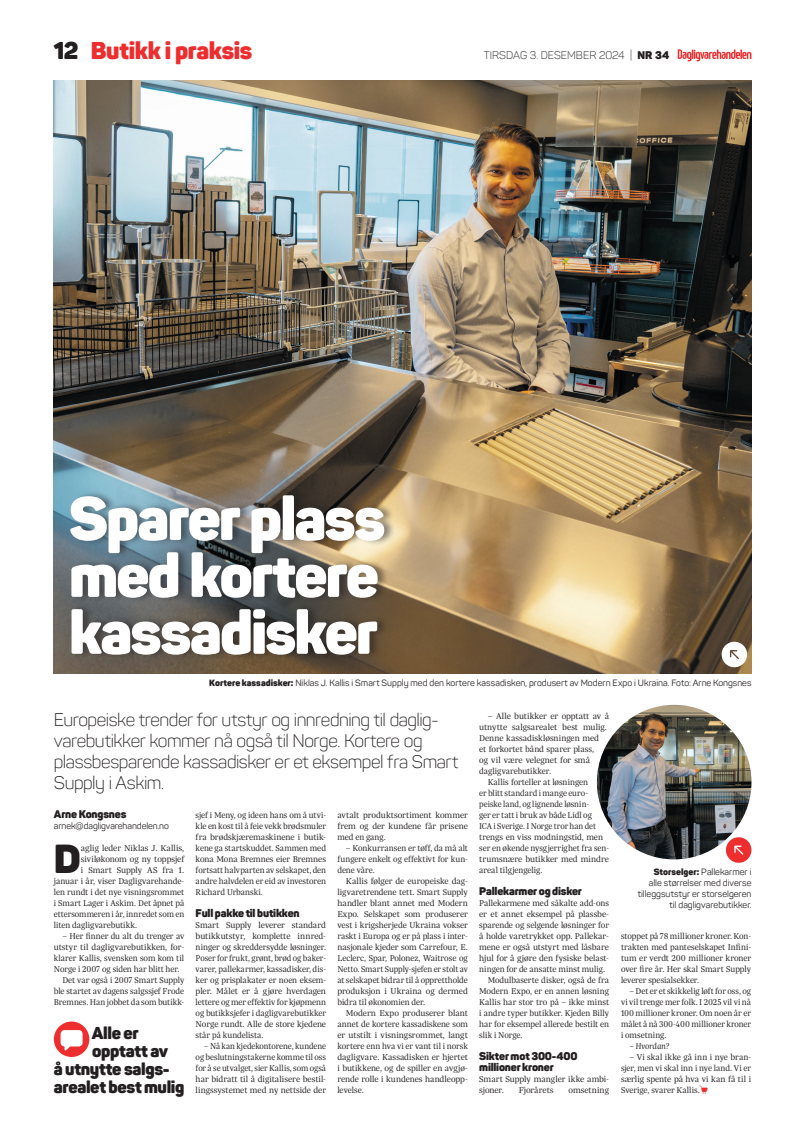
<style>
.page{position:relative;width:794px;height:1134px;background:#fff}
.page>*{position:absolute;margin:0;border:0;box-sizing:border-box;transform-origin:0 0}
.t1{font:900 60.3px/56.9px "Panton";letter-spacing:-.03em;color:#fff;text-align:justify}
.t2{font:900 40px "Panton";color:#231f20}
.t3{font:900 24px "Panton";letter-spacing:-.015em;color:#ee2d2e}
.t4{font:900 24px "Panton";color:#231f20}
.t5{font:300 18px/21px "Panton";letter-spacing:-.025em;color:#231f20}
.t6{font:900 17px "Panton";letter-spacing:-.02em;color:#231f20}
.t7{font:900 11px/11px "Panton";letter-spacing:-.015em;color:#231f20}
.t8{font:300 11px "Panton";color:#231f20}
.t9{font:300 9px/11px "Trola";letter-spacing:-.005em;color:#231f20;text-align:justify}
.t10{font:9px/11px "Panton";color:#231f20;text-align:right}
.t11{font:italic 300 9px "Trola";letter-spacing:-.015em;color:#231f20}
.s1{font-weight:900}
</style>
<div class="page">
<svg style="left:677px;top:49px;width:74px;height:12px"></svg>
<div style="left:54px;top:1021px;width:35px;height:36px;background:#ee2d2e;border-radius:50%"></div>
<svg style="left:61px;top:1030px;width:22px;height:21px"></svg>
<img style="left:54px;top:81px;width:697px;height:593px">
<img style="left:597px;top:705px;width:154px;height:154px;border-radius:77px">
<svg style="left:720px;top:640px;width:28px;height:28px"></svg>
<svg style="left:724px;top:836px;width:28px;height:27px"></svg>
<div style="left:70px;top:489px;width:326px;height:171px;background:#231f20;opacity:.5"></div>
<h3 class="t3" style="left:91px;top:35px;width:163px">Butikk i praksis</h3>
<h3 class="t4" style="left:54px;top:35px;width:26px">12</h3>
<p class="t8" style="left:484px;top:48px;width:187px">tirsdag 3. desember 2024 | <span class="s1">NR 34</span></p>
<h1 class="t1" style="left:69px;top:489px;width:318px">Sparer plass med kortere kassadisker</h1>
<p class="t10" style="left:209px;top:677px;width:544px"><span class="s1">Kortere kassadisker:</span> Niklas J. Kallis i Smart Supply med den kortere kassadisken, produsert av Modern Expo i Ukraina. Foto: Arne Kongsnes</p>
<h3 class="t5" style="left:54px;top:709px;width:406px">Europeiske trender for utstyr og innredning til daglig&shy;varebutikker kommer nå også til Norge. Kortere og plassbesparende kassadisker er et eksempel fra Smart Supply i Askim.</h3>
<p class="t7" style="left:54px;top:808px;width:74px">Arne Kongsnes</p>
<p class="t10" style="left:54px;top:820px;width:117px">arnek@dagligvarehandelen.no</p>
<h2 class="t2" style="left:54px;top:833px;width:29px">D</h2>
<p class="t9" style="left:81px;top:842px;width:105px">aglig leder Niklas J. Kallis,</p>
<p class="t9" style="left:81px;top:853px;width:105px">siviløkonom og ny toppsjef</p>
<p class="t9" style="left:81px;top:864px;width:105px">i Smart Supply AS fra 1.</p>
<p class="t9" style="left:54px;top:875px;width:132px">januar i år, viser Dagligvarehande-</p>
<p class="t9" style="left:54px;top:886px;width:132px">len rundt i det nye visningsrommet</p>
<p class="t9" style="left:54px;top:897px;width:132px">i Smart Lager i Askim. Det åpnet på</p>
<p class="t9" style="left:54px;top:908px;width:132px">ettersommeren i år, innredet som en</p>
<p class="t9" style="left:54px;top:919px;width:85px">liten dagligvarebutikk.</p>
<p class="t9" style="left:62px;top:930px;width:123px">– Her finner du alt du trenger av</p>
<p class="t9" style="left:54px;top:941px;width:132px">utstyr til dagligvarebutikken, for-</p>
<p class="t9" style="left:54px;top:952px;width:132px">klarer Kallis, svensken som kom til</p>
<p class="t9" style="left:54px;top:963px;width:127px">Norge i 2007 og siden har blitt her.</p>
<p class="t9" style="left:62px;top:974px;width:123px">Det var også i 2007 Smart Supply</p>
<p class="t9" style="left:54px;top:985px;width:132px">ble startet av dagens salgssjef Frode</p>
<p class="t9" style="left:54px;top:996px;width:132px">Bremnes. Han jobbet da som butikk-</p>
<h3 class="t6" style="left:92px;top:1022px;width:48px">Alle er</h3>
<h3 class="t6" style="left:92px;top:1040px;width:78px">opptatt av</h3>
<h3 class="t6" style="left:54px;top:1058px;width:117px">å utnytte salgs-</h3>
<h3 class="t6" style="left:54px;top:1076px;width:132px">arealet best mulig</h3>
<p class="t9" style="left:196px;top:809px;width:132px">sjef i Meny, og ideen hans om å utvi&shy;kle en kost til å feie vekk brødsmuler fra brødskjæremaskinene i butik&shy;kene ga startskuddet. Sammen med kona Mona Bremnes eier Bremnes fortsatt halvparten av selskapet, den andre halvdelen er eid av investoren Richard Urbanski.</p>
<p class="t7" style="left:196px;top:907px;width:105px">Full pakke til butikken</p>
<p class="t9" style="left:196px;top:919px;width:132px">Smart Supply leverer standard butikkutstyr, komplette innred&shy;ninger og skreddersydde løsninger.<br>Poser for frukt, grønt, brød og baker&shy;varer, pallekarmer, kassadisker, dis&shy;ker og prisplakater er noen eksem&shy;pler. Målet er å gjøre hverdagen lettere og mer effektiv for kjøpmenn og butikksjefer i dagligvarebutikker Norge rundt. Alle de store kjedene står på kundelista.</p>
<p class="t9" style="left:196px;top:1040px;width:132px;text-indent:9px">– Nå kan kjedekontorene, kundene og beslutningstakerne komme til oss for å se utvalget, sier Kallis, som også har bidratt til å digitalisere bestil&shy;lingssystemet med ny nettside der</p>
<p class="t9" style="left:337px;top:809px;width:132px">avtalt produktsortiment kommer frem og der kundene får prisene med en gang.</p>
<p class="t9" style="left:337px;top:842px;width:132px;text-indent:9px">– Konkurransen er tøff, da må alt fungere enkelt og effektivt for kun&shy;dene våre.</p>
<p class="t9" style="left:337px;top:875px;width:132px;text-indent:9px">Kallis følger de europeiske dag&shy;ligvaretrendene tett. Smart Supply handler blant annet med Modern Expo. Selskapet som produserer vest i krigsherjede Ukraina vokser raskt i Europa og er på plass i inter&shy;nasjonale kjeder som Carrefour, E.<br>Leclerc, Spar, Polonez, Waitrose og Netto. Smart Supply-sjefen er stolt av at selskapet bidrar til å opprettholde produksjon i Ukraina og dermed bidra til økonomien der.</p>
<p class="t9" style="left:337px;top:1007px;width:132px;text-indent:9px">Modern Expo produserer blant annet de kortere kassadiskene som er utstilt i visningsrommet, langt kortere enn hva vi er vant til i norsk dagligvare. Kassadisken er hjertet i butikkene, og de spiller en avgjø&shy;rende rolle i kundenes handleopp&shy;levelse.</p>
<p class="t9" style="left:488px;top:710px;width:123px">– Alle butikker er opptatt av å</p>
<p class="t9" style="left:479px;top:721px;width:129px">utnytte salgsarealet best mulig.</p>
<p class="t9" style="left:479px;top:732px;width:121px">Denne kassadiskløsningen med</p>
<p class="t9" style="left:479px;top:743px;width:116px">et forkortet bånd sparer plass,</p>
<p class="t9" style="left:479px;top:754px;width:112px">og vil være velegnet for små</p>
<p class="t9" style="left:479px;top:765px;width:73px">dagligvarebutikker.</p>
<p class="t9" style="left:488px;top:776px;width:102px">Kallis forteller at løsningen</p>
<p class="t9" style="left:479px;top:787px;width:110px">er blitt standard i mange euro-</p>
<p class="t9" style="left:479px;top:798px;width:111px">peiske land, og lignende løsnin-</p>
<p class="t9" style="left:479px;top:809px;width:114px">ger er tatt i bruk av både Lidl og</p>
<p class="t9" style="left:479px;top:820px;width:118px">ICA i Sverige. I Norge tror han det</p>
<p class="t9" style="left:479px;top:831px;width:125px">trengs en viss modningstid, men</p>
<p class="t9" style="left:479px;top:842px;width:131px">ser en økende nysgjerrighet fra sen-</p>
<p class="t9" style="left:479px;top:853px;width:131px">trumsnære butikker med mindre</p>
<p class="t9" style="left:479px;top:864px;width:65px">areal tilgjengelig.</p>
<p class="t7" style="left:479px;top:885px;width:104px">Pallekarmer og disker</p>
<p class="t9" style="left:479px;top:897px;width:131px">Pallekarmene med såkalte add-ons</p>
<p class="t9" style="left:479px;top:908px;width:131px">er et annet eksempel på plassbe-</p>
<p class="t9" style="left:479px;top:919px;width:131px">sparende og selgende løsninger for</p>
<p class="t9" style="left:479px;top:930px;width:131px">å holde varetrykket opp. Pallekar-</p>
<p class="t9" style="left:479px;top:941px;width:131px">mene er også utstyrt med låsbare</p>
<p class="t9" style="left:479px;top:952px;width:131px">hjul for å gjøre den fysiske belast-</p>
<p class="t9" style="left:479px;top:963px;width:127px">ningen for de ansatte minst mulig.</p>
<p class="t9" style="left:488px;top:974px;width:123px">Modulbaserte disker, også de fra</p>
<p class="t9" style="left:479px;top:985px;width:131px">Modern Expo, er en annen løsning</p>
<p class="t9" style="left:479px;top:996px;width:131px">Kallis har stor tro på – ikke minst</p>
<p class="t9" style="left:479px;top:1007px;width:131px">i andre typer butikker. Kjeden Billy</p>
<p class="t9" style="left:479px;top:1018px;width:131px">har for eksempel allerede bestilt en</p>
<p class="t9" style="left:479px;top:1029px;width:45px">slik i Norge.</p>
<p class="t7" style="left:479px;top:1050px;width:100px">Sikter mot 300-400 millioner kroner</p>
<p class="t9" style="left:479px;top:1073px;width:131px">Smart Supply mangler ikke ambi&shy;sjoner.</p>
<p class="t9" style="left:519px;top:1084px;width:36px">Fjorårets</p>
<p class="t9" style="left:568px;top:1084px;width:42px">omsetning</p>
<p class="t10" style="left:638px;top:866px;width:115px"><span class="s1">Storselger:</span> Pallekarmer i<br>alle størrelser med diverse tilleggsutstyr er storselgeren til dagligvarebutikker.</p>
<p class="t9" style="left:621px;top:930px;width:132px">stoppet på 78 millioner kroner. Kon&shy;trakten med panteselskapet Infini&shy;tum er verdt 200 millioner kroner over fire år. Her skal Smart Supply leverer spesialsekker.</p>
<p class="t9" style="left:621px;top:985px;width:132px;text-indent:9px">– Det er et skikkelig løft for oss, og vi vil trenge mer folk. I 2025 vil vi nå 100 millioner kroner. Om noen år er målet å nå 300-400 millioner kroner i omsetning.</p>
<p class="t11" style="left:629px;top:1040px;width:41px">– Hvordan?</p>
<p class="t9" style="left:621px;top:1051px;width:132px;text-indent:9px">– Vi skal ikke gå inn i nye bran&shy;sjer, men vi skal inn i nye land. Vi er særlig spente på hva vi kan få til i Sverige, svarer Kallis.</p>
</div>
